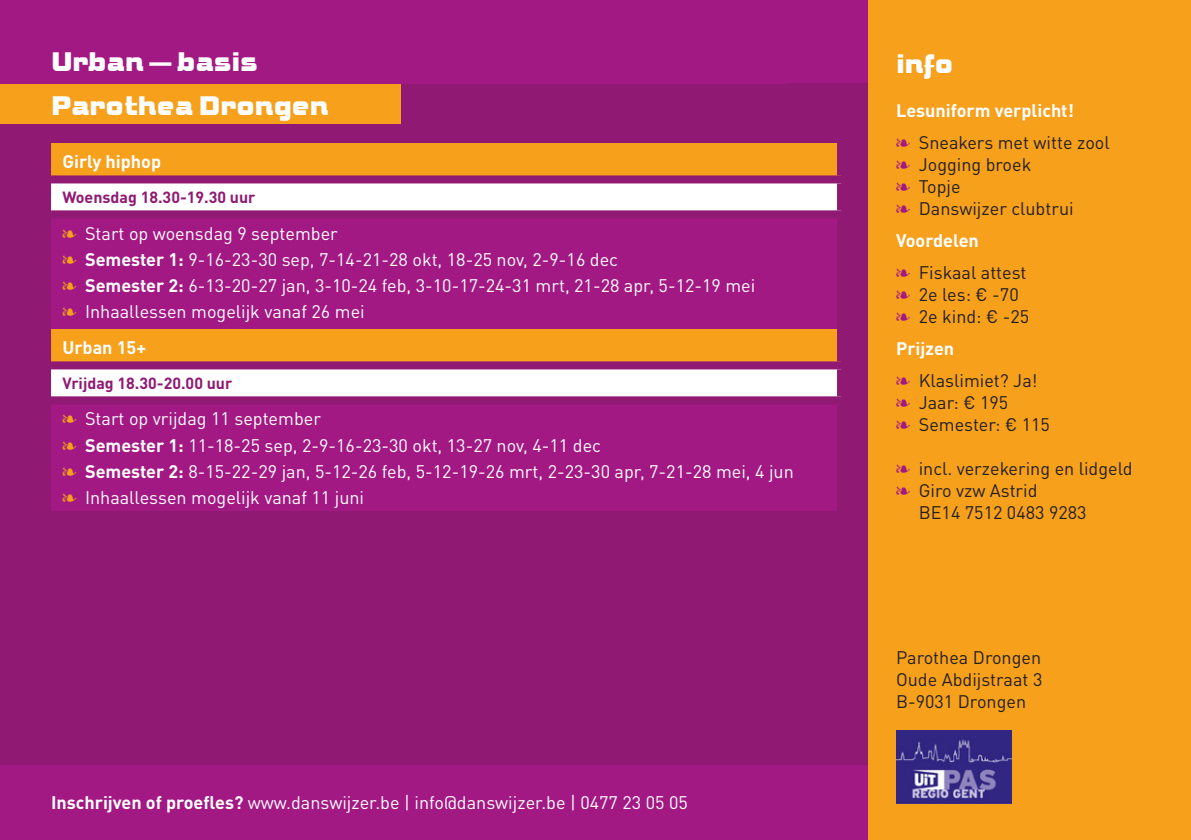
<style>
.page{position:relative;width:1191px;height:840px;background:#fff}
.page>*{position:absolute;margin:0;border:0;box-sizing:border-box;transform-origin:0 0}
.heading_2{font:28px "ITC Bolt";letter-spacing:-.02em;color:#fff}
.t1{font:18px "DINOT";color:#fff}
.t2{font:18px/22px "DINOT";color:#231f20;text-align:justify}
.Heading_3_wit{font:700 18px "DINOT";color:#fff}
.datum{font:700 16px "DINOT";color:#8f1973}
.s1{color:#f6a01b}
.s2{font-weight:700}
.s3{color:#a31984}
</style>
<div class="page">
<div style="left:0;top:0;width:867px;height:839px;background:#a31984"></div>
<div style="left:0;top:84px;width:867px;height:680px;background:#8f1973"></div>
<div style="left:867px;top:0;width:324px;height:839px;background:#f6a01b"></div>
<img style="left:896px;top:730px;width:115px;height:73px">
<div style="left:51px;top:143px;width:786px;height:32px;background:#f6a01b"></div>
<div style="left:51px;top:183px;width:786px;height:27px;background:#fff"></div>
<svg style="left:51px;top:218px;width:786px;height:292px;background:#b53e83"></svg>
<div style="left:51px;top:361px;width:794px;height:8px;background:#8f1973"></div>
<div style="left:51px;top:396px;width:794px;height:8px;background:#8f1973"></div>
<div style="left:0;top:84px;width:400px;height:39px;background:#f6a01b"></div>
<p class="heading_2" style="left:51px;top:47px;width:209px">Urban — basis</p>
<p class="heading_2" style="left:51px;top:91px;width:279px">Parothea Drongen</p>
<p class="Heading_3_wit" style="left:62px;top:150px;width:100px">Girly hiphop</p>
<p class="datum" style="left:62px;top:187px;width:195px">Woensdag 18.30-19.30 uur</p>
<p class="t1" style="left:62px;top:222px;width:277px"><span class="s1">❧</span> Start op woensdag 9 september</p>
<p class="t1" style="left:62px;top:248px;width:557px"><span class="s1">❧</span> <span class="s2">Semester 1:</span> 9-16-23-30 sep, 7-14-21-28 okt, 18-25 nov, 2-9-16 dec</p>
<p class="t1" style="left:62px;top:274px;width:694px"><span class="s1">❧</span> <span class="s2">Semester 2:</span> 6-13-20-27 jan, 3-10-24 feb, 3-10-17-24-31 mrt, 21-28 apr, 5-12-19 mei</p>
<p class="t1" style="left:62px;top:300px;width:304px"><span class="s1">❧</span> Inhaallessen mogelijk vanaf 26 mei</p>
<p class="Heading_3_wit" style="left:62px;top:335px;width:85px">Urban 15+</p>
<p class="datum" style="left:62px;top:372px;width:171px">Vrijdag 18.30-20.00 uur</p>
<p class="t1" style="left:62px;top:407px;width:260px"><span class="s1">❧</span> Start op vrijdag 11 september</p>
<p class="t1" style="left:62px;top:433px;width:540px"><span class="s1">❧</span> <span class="s2">Semester 1:</span> 11-18-25 sep, 2-9-16-23-30 okt, 13-27 nov, 4-11 dec</p>
<p class="t1" style="left:62px;top:459px;width:733px"><span class="s1">❧</span> <span class="s2">Semester 2:</span> 8-15-22-29 jan, 5-12-26 feb, 5-12-19-26 mrt, 2-23-30 apr, 7-21-28 mei, 4 jun</p>
<p class="t1" style="left:62px;top:485px;width:303px"><span class="s1">❧</span> Inhaallessen mogelijk vanaf 11 juni</p>
<p class="t1" style="left:51px;top:791px;width:638px"><span class="s2">Inschrijven of proefles?</span> www.danswijzer.be | info@danswijzer.be | 0477 23 05 05</p>
<p class="heading_2" style="left:896px;top:50px;width:59px">info</p>
<p class="Heading_3_wit" style="left:896px;top:98px;width:179px">Lesuniform verplicht!</p>
<p class="t2" style="left:896px;top:131px;width:215px"><span class="s3">❧</span> Sneakers met witte zool</p>
<p class="t2" style="left:896px;top:153px;width:137px"><span class="s3">❧</span> Jogging broek</p>
<p class="t2" style="left:896px;top:175px;width:66px"><span class="s3">❧</span> Topje</p>
<p class="t2" style="left:896px;top:197px;width:179px"><span class="s3">❧</span> Danswijzer clubtrui</p>
<p class="Heading_3_wit" style="left:896px;top:228px;width:84px">Voordelen</p>
<p class="t2" style="left:896px;top:261px;width:132px"><span class="s3">❧</span> Fiskaal attest</p>
<p class="t2" style="left:896px;top:283px;width:124px"><span class="s3">❧</span> 2e les: € -70</p>
<p class="t2" style="left:896px;top:305px;width:135px"><span class="s3">❧</span> 2e kind: € -25</p>
<p class="Heading_3_wit" style="left:896px;top:336px;width:60px">Prijzen</p>
<p class="t2" style="left:896px;top:369px;width:143px"><span class="s3">❧</span> Klaslimiet? Ja!</p>
<p class="t2" style="left:896px;top:391px;width:114px"><span class="s3">❧</span> Jaar: € 195</p>
<p class="t2" style="left:896px;top:413px;width:155px"><span class="s3">❧</span> Semester: € 115</p>
<p class="t2" style="left:896px;top:457px;width:238px"><span class="s3">❧</span> incl. verzekering en lidgeld</p>
<p class="t2" style="left:918px;top:479px;width:169px;text-indent:-23px"><span class="s3">❧</span> Giro vzw Astrid<br>BE14 7512 0483 9283</p>
<p class="t2" style="left:896px;top:645px;width:148px">Parothea Drongen Oude Abdijstraat 3<br>B-9031 Drongen</p>
</div>
